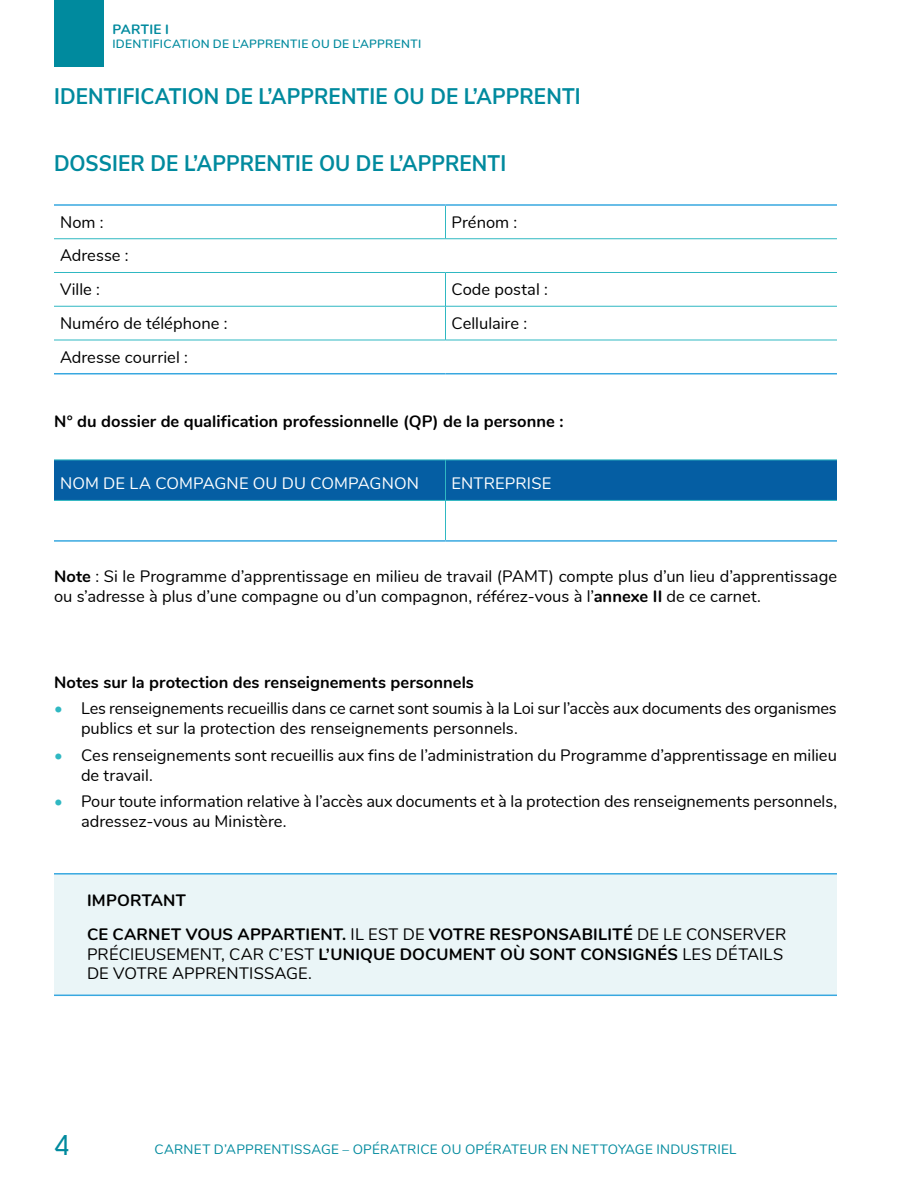
<style>
.page{position:relative;width:918px;height:1188px;background:#fff}
.page>*{position:absolute;margin:0;border:0;box-sizing:border-box;transform-origin:0 0}
.t1{font:28.5px "Solomon Sans Normal";color:#008a9e}
.H3_annexe{font:700 22.5px "Nunito Sans";letter-spacing:.01em;color:#008a9e;scale:.92 1}
.P_justifié{font:16.5px/19.8px "Nunito";color:#000}
.P_tableau_11pt{font:700 16.5px/19.8px "Nunito";letter-spacing:.01em;color:#000}
.H4_bold_noir{font:700 16.5px "Nunito";color:#000}
.P_tableau_11pt-2{font:16.5px "Nunito";color:#000}
.Titre1_blanc_majuscule{font:16.5px "Nunito";letter-spacing:.01em;color:#fff}
.t2{font:13.5px "Nunito";letter-spacing:.02em;color:#008a9e}
.t3{font:700 13.5px "Nunito";color:#008a9e}
.t4{font:600 12px "Nunito";letter-spacing:.025em;color:#008a9e}
.s1{font-weight:700}
.s2{color:#2fb8c2}
.s3{font-weight:400}
</style>
<div class="page">
<div style="left:54px;top:0;width:50px;height:68px;background:#008a9e"></div>
<hr style="left:445px;top:273px;width:1px;height:33px;background:#2fb8c2">
<hr style="left:445px;top:306px;width:1px;height:34px;background:#2fb8c2">
<hr style="left:54px;top:306px;width:392px;height:1px;background:#2fb8c2">
<hr style="left:446px;top:306px;width:391px;height:1px;background:#2fb8c2">
<hr style="left:445px;top:206px;width:1px;height:33px;background:#2fb8c2">
<hr style="left:54px;top:238px;width:392px;height:1px;background:#2fb8c2">
<hr style="left:446px;top:238px;width:391px;height:1px;background:#2fb8c2">
<hr style="left:54px;top:272px;width:392px;height:1px;background:#2fb8c2">
<hr style="left:446px;top:272px;width:391px;height:1px;background:#2fb8c2">
<hr style="left:54px;top:340px;width:392px;height:1px;background:#2fb8c2">
<hr style="left:446px;top:340px;width:391px;height:1px;background:#2fb8c2">
<hr style="left:54px;top:204px;width:392px;height:2px;background:#38a8e0">
<hr style="left:446px;top:204px;width:391px;height:2px;background:#38a8e0">
<hr style="left:54px;top:373px;width:392px;height:1px;background:#38a8e0">
<hr style="left:446px;top:373px;width:391px;height:1px;background:#38a8e0">
<div style="left:54px;top:461px;width:783px;height:39px;background:#055ea3"></div>
<hr style="left:54px;top:460px;width:392px;height:1px;background:#2fb8c2">
<hr style="left:446px;top:460px;width:391px;height:1px;background:#2fb8c2">
<hr style="left:445px;top:460px;width:1px;height:40px;background:#2fb8c2">
<hr style="left:54px;top:500px;width:392px;height:1px;background:#2fb8c2">
<hr style="left:446px;top:500px;width:391px;height:1px;background:#2fb8c2">
<hr style="left:445px;top:501px;width:1px;height:39px;background:#2fb8c2">
<hr style="left:54px;top:540px;width:392px;height:2px;background:#38a8e0">
<hr style="left:446px;top:540px;width:391px;height:2px;background:#38a8e0">
<div style="left:54px;top:874px;width:783px;height:121px;background:#eaf5f7"></div>
<hr style="left:54px;top:873px;width:783px;height:2px;background:#38a8e0">
<hr style="left:54px;top:995px;width:783px;height:1px;background:#38a8e0">
<p class="t3" style="left:112px;top:19px;width:18px">Partie</p>
<p class="t3" style="left:165px;top:19px;width:5px">I</p>
<p class="t4" style="left:112px;top:35px;width:308px">IDENTI FICATION DE L’APPRENTI E OU DE L’APPRENTI</p>
<h3 class="H3_annexe" style="left:54px;top:79px;width:574px">IDENTIFICATION DE L’APPRENTIE OU DE L’APPRENTI</h3>
<p class="H3_annexe" style="left:54px;top:147px;width:493px">DOSSIER DE L’APPRENTIE OU DE L’APPRENTI</p>
<p class="P_tableau_11pt-2" style="left:60px;top:210px;width:45px">Nom :</p>
<p class="P_tableau_11pt-2" style="left:452px;top:210px;width:67px">Prénom :</p>
<p class="P_tableau_11pt-2" style="left:60px;top:244px;width:70px">Adresse :</p>
<p class="P_tableau_11pt-2" style="left:60px;top:277px;width:41px">Ville :</p>
<p class="P_tableau_11pt-2" style="left:452px;top:277px;width:98px">Code postal :</p>
<p class="P_tableau_11pt-2" style="left:60px;top:311px;width:169px">Numéro de téléphone :</p>
<p class="P_tableau_11pt-2" style="left:452px;top:311px;width:77px">Cellulaire :</p>
<p class="P_tableau_11pt-2" style="left:60px;top:345px;width:129px">Adresse courriel :</p>
<p class="H4_bold_noir" style="left:54px;top:409px;width:511px">N° du dossier de qualification professionnelle (QP) de la personne :</p>
<p class="Titre1_blanc_majuscule" style="left:60px;top:471px;width:360px">NOM DE LA COMPAGNE OU DU COMPAGNON</p>
<p class="Titre1_blanc_majuscule" style="left:452px;top:471px;width:101px">ENTREPRISE</p>
<p class="P_justifié" style="left:54px;top:566px;width:785px"><span class="s1">Note</span> : Si le Programme d’apprentissage en milieu de travail (PAMT) compte plus d’un lieu d’apprentissage ou s’adresse à plus d’une compagne ou d’un compagnon, référez-vous à l’<span class="s1">annexe II</span> de ce carnet.</p>
<p class="H4_bold_noir" style="left:54px;top:670px;width:421px">Notes sur la protection des renseignements personnels</p>
<p class="P_justifié" style="left:81px;top:698px;width:757px;text-indent:-27px"><span class="s2">•</span> Les renseignements recueillis dans ce carnet sont soumis à la Loi sur l’accès aux documents des organismes publics et sur la protection des renseignements personnels.</p>
<p class="P_justifié" style="left:81px;top:744px;width:757px;text-indent:-27px"><span class="s2">•</span> Ces renseignements sont recueillis aux fins de l’administration du Programme d’apprentissage en milieu de travail.</p>
<p class="P_justifié" style="left:81px;top:791px;width:758px;text-indent:-27px"><span class="s2">•</span> Pour toute information relative à l’accès aux documents et à la protection des renseignements personnels, adressez-vous au Ministère.</p>
<p class="P_tableau_11pt" style="left:87px;top:890px;width:100px">IMPORTANT</p>
<p class="P_tableau_11pt" style="left:87px;top:923px;width:701px">CE CARNET VOUS APPARTIENT. <span class="s3">IL EST DE</span> VOTRE RESPONSABILITÉ <span class="s3">DE LE CONSERVER<br>PRÉCIEUSEMENT, CAR C’EST</span> L’UNIQUE DOCUMENT OÙ SONT CONSIGNÉS <span class="s3">LES DÉTAILS<br>DE VOTRE APPRENTISSAGE.</span></p>
<h1 class="t1" style="left:54px;top:1129px;width:17px">4</h1>
<p class="t2" style="left:155px;top:1140px;width:583px">CARNET D’APPRENTISSAGE – OPÉRATRICE OU OPÉRATEUR EN NETTOYAGE INDUSTRIEL</p>
</div>
